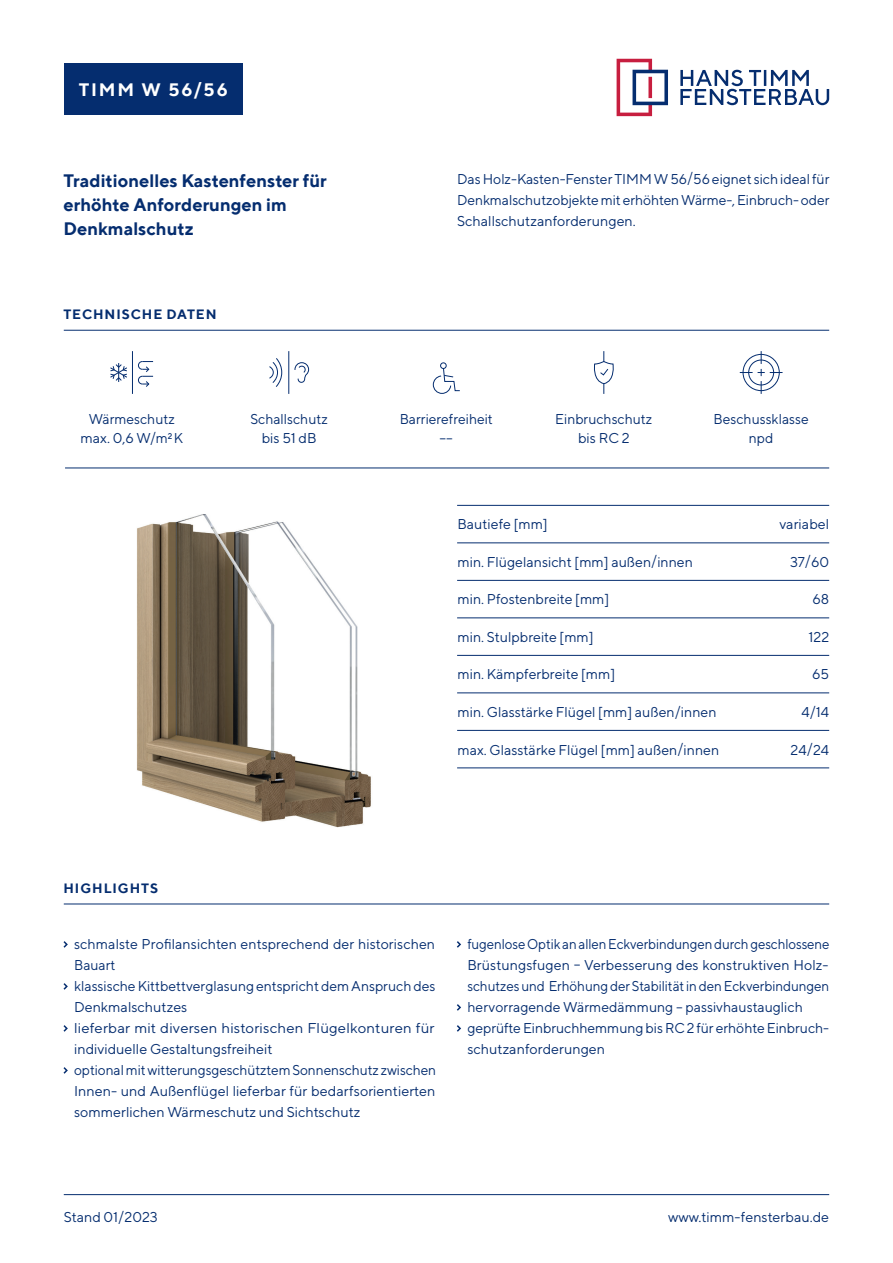
<style>
.page{position:relative;width:893px;height:1263px;background:#fff}
.page>*{position:absolute;margin:0;border:0;box-sizing:border-box;transform-origin:0 0}
.t1{font:700 18px/24px "TT Norms";color:#052d6f}
.t2{font:700 18px "TT Norms";letter-spacing:.11em;color:#fff}
.t3{font:14.25px/21px "TT Norms";color:#052d6f;text-align:center}
.t4{font:14.25px/21px "TT Norms";color:#052d6f;scale:.95 1}
.t5{font:700 13.5px "TT Norms";letter-spacing:.07em;color:#052d6f}
.t6{font:500 8.25px "TT Norms";color:#052d6f}
.s1{font-weight:400;font-size:14.25px}
</style>
<div class="page">
<div style="left:64px;top:64px;width:178px;height:51px;background:#052d6f"></div>
<svg style="left:617px;top:59px;width:51px;height:57px"></svg>
<svg style="left:680px;top:70px;width:149px;height:35px"></svg>
<hr style="left:64px;top:1194px;width:765px;height:1px;background:#052d6f">
<hr style="left:64px;top:330px;width:765px;height:1px;background:#052d6f">
<hr style="left:64px;top:904px;width:765px;height:1px;background:#052d6f">
<svg style="left:63px;top:941px;width:5px;height:7px"></svg>
<svg style="left:63px;top:983px;width:5px;height:7px"></svg>
<svg style="left:63px;top:1025px;width:5px;height:7px"></svg>
<svg style="left:63px;top:1067px;width:5px;height:7px"></svg>
<svg style="left:457px;top:941px;width:4px;height:7px"></svg>
<svg style="left:457px;top:1004px;width:4px;height:7px"></svg>
<svg style="left:457px;top:1025px;width:4px;height:7px"></svg>
<img style="left:137px;top:514px;width:234px;height:314px">
<hr style="left:65px;top:468px;width:764px;height:1px;background:#052d6f">
<hr style="left:457px;top:505px;width:372px;height:1px;background:#052d6f">
<hr style="left:457px;top:543px;width:372px;height:1px;background:#052d6f">
<hr style="left:457px;top:580px;width:372px;height:1px;background:#052d6f">
<hr style="left:457px;top:618px;width:372px;height:1px;background:#052d6f">
<hr style="left:457px;top:655px;width:372px;height:1px;background:#052d6f">
<hr style="left:457px;top:693px;width:372px;height:1px;background:#052d6f">
<hr style="left:457px;top:730px;width:372px;height:1px;background:#052d6f">
<hr style="left:457px;top:768px;width:372px;height:1px;background:#052d6f">
<svg style="left:269px;top:358px;width:13px;height:29px"></svg>
<hr style="left:288px;top:352px;width:1px;height:41px;background:#052d6f">
<svg style="left:294px;top:362px;width:15px;height:21px"></svg>
<hr style="left:132px;top:352px;width:1px;height:41px;background:#052d6f">
<svg style="left:110px;top:363px;width:17px;height:19px"></svg>
<svg style="left:138px;top:361px;width:15px;height:26px"></svg>
<hr style="left:603px;top:352px;width:1px;height:41px;background:#052d6f">
<svg style="left:594px;top:361px;width:20px;height:23px"></svg>
<div style="left:743px;top:354px;width:37px;height:37px;border:1px solid #052d6f;border-radius:50%"></div>
<div style="left:748px;top:360px;width:26px;height:25px;border:1px solid #052d6f;border-radius:50%"></div>
<svg style="left:770px;top:372px;width:12px;height:1px"></svg>
<svg style="left:758px;top:369px;width:6px;height:7px"></svg>
<svg style="left:740px;top:372px;width:12px;height:1px"></svg>
<div style="left:440px;top:362px;width:7px;height:7px;border:1px solid #052d6f;border-radius:50%"></div>
<svg style="left:433px;top:368px;width:27px;height:26px"></svg>
<p class="t2" style="left:79px;top:78px;width:151px">TIMM W 56/56</p>
<p class="t1" style="left:64px;top:169px;width:265px">Traditionelles Kastenfenster für erhöhte Anforderungen im<br>Denkmalschutz</p>
<p class="t3" style="left:457px;top:168px;width:374px;text-align:justify">Das Holz-Kasten-Fenster TIMM W 56/56 eignet sich ideal für Denkmalschutzobjekte mit erhöhten Wärme-, Einbruch- oder Schallschutzanforderungen.</p>
<p class="t5" style="left:63px;top:306px;width:155px">TECHNISCHE DATEN</p>
<p class="t3" style="left:250px;top:409px;width:79px;line-height:19.4px">Schallschutz bis 51 dB</p>
<p class="t3" style="left:555px;top:409px;width:99px;line-height:19.4px">Einbruchschutz bis RC 2</p>
<p class="t3" style="left:714px;top:409px;width:97px;line-height:19.4px">Beschussklasse npd</p>
<p class="t3" style="left:400px;top:408px;width:95px">Barrierefreiheit</p>
<p class="t3" style="left:89px;top:408px;width:88px">Wärmeschutz</p>
<p class="t3" style="left:80px;top:428px;width:89px">max. 0,6 W/m</p>
<p class="t3" style="left:440px;top:428px;width:15px">––</p>
<p class="t6" style="left:168px;top:431px;width:17px">2 <span class="s1">K</span></p>
<p class="t5" style="left:63px;top:880px;width:96px">HIGHLIGHTS</p>
<p class="t3" style="left:457px;top:514px;width:92px">Bautiefe [mm]</p>
<p class="t3" style="left:457px;top:551px;width:237px">min. Flügelansicht [mm] außen/innen</p>
<p class="t3" style="left:457px;top:589px;width:153px">min. Pfostenbreite [mm]</p>
<p class="t3" style="left:457px;top:626px;width:138px">min. Stulpbreite [mm]</p>
<p class="t3" style="left:457px;top:664px;width:159px">min. Kämpferbreite [mm]</p>
<p class="t3" style="left:457px;top:701px;width:261px">min. Glasstärke Flügel [mm] außen/innen</p>
<p class="t3" style="left:457px;top:739px;width:263px">max. Glasstärke Flügel [mm] außen/innen</p>
<p class="t3" style="left:779px;top:514px;width:51px">variabel</p>
<p class="t3" style="left:790px;top:551px;width:41px">37/60</p>
<p class="t3" style="left:812px;top:589px;width:18px">68</p>
<p class="t3" style="left:808px;top:626px;width:22px">122</p>
<p class="t3" style="left:812px;top:664px;width:19px">65</p>
<p class="t3" style="left:801px;top:701px;width:29px">4/14</p>
<p class="t3" style="left:791px;top:739px;width:40px">24/24</p>
<p class="t3" style="left:74px;top:933px;width:364px;text-align:left">schmalste Profilansichten entsprechend der historischen Bauart<br>klassische Kittbettverglasung entspricht dem Anspruch des Denkmalschutzes<br>lieferbar mit diversen historischen Flügelkonturen für individuelle Gestaltungsfreiheit<br>optional mit witterungsgeschütztem Sonnenschutz zwischen Innen- und Außenflügel lieferbar für bedarfsorientierten sommerlichen Wärmeschutz und Sichtschutz</p>
<p class="t4" style="left:467px;top:933px;width:383px">fugenlose Optik an allen Eckverbindungen durch geschlossene Brüstungsfugen – Verbesserung des konstruktiven Holz&shy;schutzes und Erhöhung der Stabilität in den Eckverbindungen hervorragende Wärmedämmung – passivhaustauglich geprüfte Einbruchhemmung bis RC 2 für erhöhte Einbruch&shy;schutzanforderungen</p>
<p class="t3" style="left:64px;top:1206px;width:96px">Stand 01/2023</p>
<p class="t3" style="left:668px;top:1206px;width:163px">www.timm-fensterbau.de</p>
</div>
